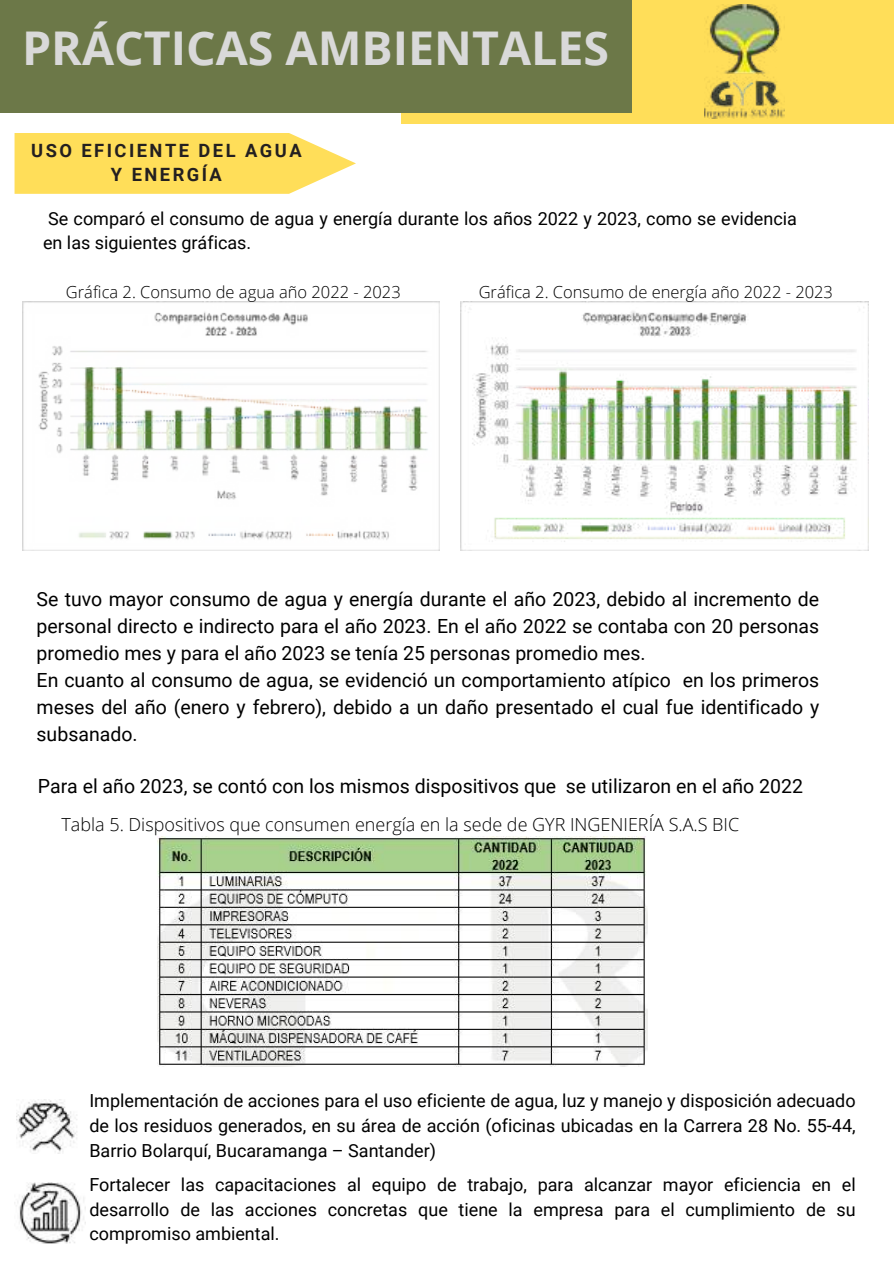
<style>
.page{position:relative;width:894px;height:1264px;background:#fff}
.page>*{position:absolute;margin:0;border:0;box-sizing:border-box;transform-origin:0 0}
.t1{font:700 46.5px "Open Sans";color:#d9d9d9}
.t2{font:19.5px/27px "Roboto";color:#000}
.t3{font:700 18.3px/24.8px "Roboto";letter-spacing:.135em;color:#231f20;text-align:center}
.t4{font:18px/24.8px "Roboto";color:#000;text-align:justify}
.t5{font:300 18px "Open Sans";color:#000}
.t6{font:300 16.5px "Open Sans";color:#000}
</style>
<div class="page">
<div style="left:401px;top:0;width:492px;height:124px;background:#ffde59"></div>
<div style="left:0;top:0;width:631px;height:112px;background:#6c7848"></div>
<img style="left:704px;top:5px;width:80px;height:114px">
<img style="left:460px;top:302px;width:407px;height:248px">
<img style="left:22px;top:302px;width:417px;height:248px">
<svg style="left:15px;top:133px;width:341px;height:61px;background:#ffe169"></svg>
<img style="left:158px;top:836px;width:489px;height:230px">
<img style="left:17px;top:1182px;width:67px;height:62px">
<img style="left:17px;top:1099px;width:60px;height:54px">
<h1 class="t1" style="left:22px;top:15px;width:588px">PRÁCTICAS AMBIENTALES</h1>
<p class="t3" style="left:31px;top:138px;width:272px">USO EFICIENTE DEL AGUA<br>Y ENERGÍA</p>
<p class="t4" style="left:43px;top:206px;width:755px">Se comparó el consumo de agua y energía durante los años 2022 y 2023, como se evidencia en las siguientes gráficas.</p>
<p class="t6" style="left:66px;top:280px;width:336px">Gráfica 2. Consumo de agua año 2022 - 2023</p>
<p class="t6" style="left:478px;top:280px;width:356px">Gráfica 2. Consumo de energía año 2022 - 2023</p>
<p class="t2" style="left:37px;top:585px;width:784px">Se tuvo mayor consumo de agua y energía durante el año 2023, debido al incremento de personal directo e indirecto para el año 2023. En el año 2022 se contaba con 20 personas promedio mes y para el año 2023 se tenía 25 personas promedio mes.<br>En cuanto al consumo de agua, se evidenció un comportamiento atípico en los primeros meses del año (enero y febrero), debido a un daño presentado el cual fue identificado y subsanado.</p>
<p class="t2" style="left:38px;top:772px;width:766px">Para el año 2023, se contó con los mismos dispositivos que se utilizaron en el año 2022</p>
<p class="t5" style="left:61px;top:811px;width:679px">Tabla 5. Dispositivos que consumen energía en la sede de GYR INGENIERÍA S.A.S BIC</p>
<p class="t4" style="left:89px;top:1088px;width:767px">Implementación de acciones para el uso eficiente de agua, luz y manejo y disposición adecuado de los residuos generados, en su área de acción (oficinas ubicadas en la Carrera 28 No. 55-44, Barrio Bolarquí, Bucaramanga – Santander)</p>
<p class="t4" style="left:89px;top:1172px;width:767px">Fortalecer las capacitaciones al equipo de trabajo, para alcanzar mayor eficiencia en el desarrollo de las acciones concretas que tiene la empresa para el cumplimiento de su compromiso ambiental.</p>
</div>
